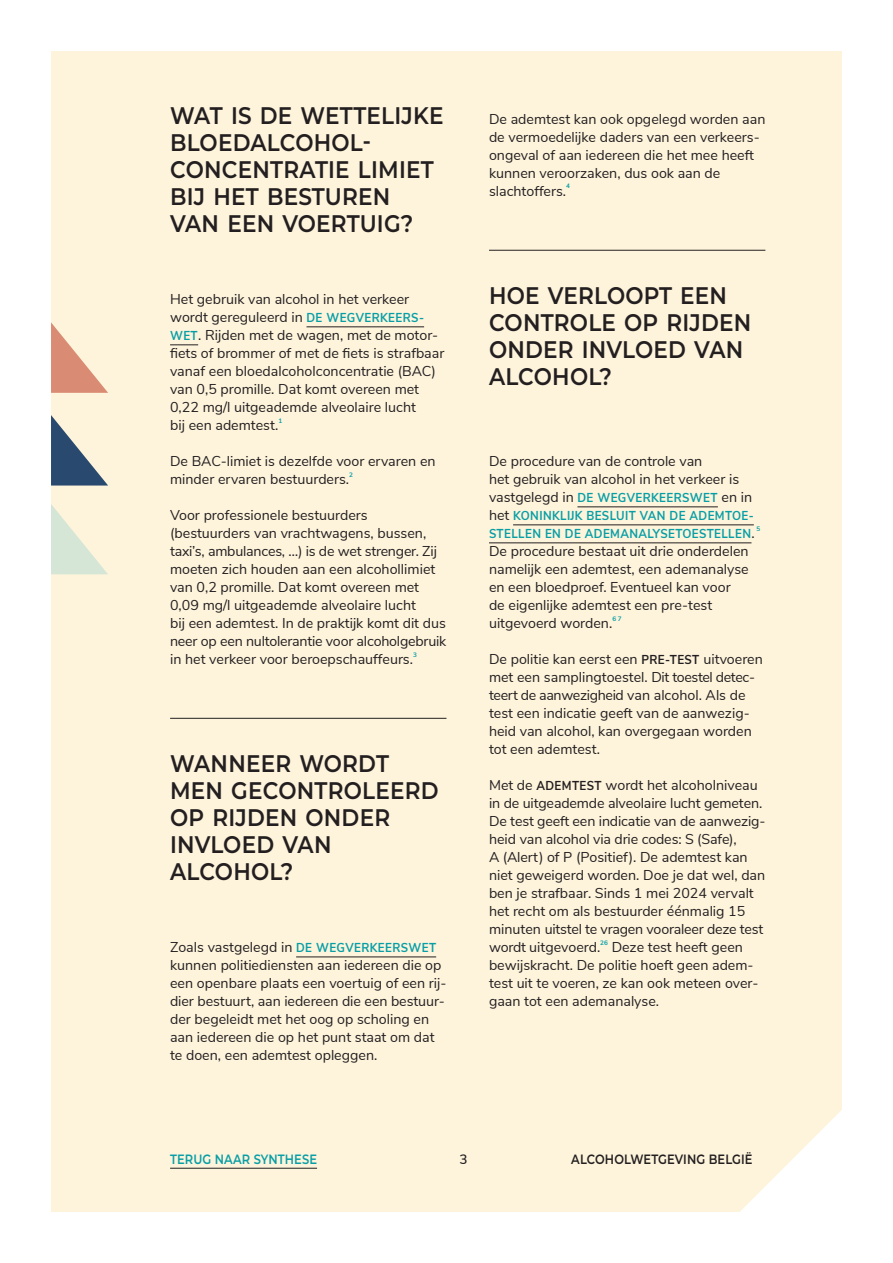
<style>
.page{position:relative;width:893px;height:1263px;background:#fff}
.page>*{position:absolute;margin:0;border:0;box-sizing:border-box;transform-origin:0 0}
._04_titel_items{font:600 24px/27px "Montserrat";letter-spacing:.01em;color:#231f20;scale:.9 1}
._05_tekst{font:14.25px/18px "Nunito Sans";color:#231f20}
._05_tekst_opsomming{font:14.25px/18px "Nunito Sans";color:#231f20}
.t1{font:600 13.5px "Montserrat";letter-spacing:.01em;color:#231f20;scale:.85 1}
.t2{font:600 13.5px "Montserrat";letter-spacing:.01em;color:#089ea6;scale:.85 1}
.t3{font:600 13.5px "Nunito Sans";color:#231f20}
._05_tekst-2{font:700 12.9px/18px "Nunito Sans";letter-spacing:.035em;color:#089ea6;scale:.9 1}
._05_tekst-3{font:700 6.45px "Nunito Sans";color:#089ea6}
._05_tekst_opsomming-2{font:700 6.45px "Nunito Sans";color:#089ea6}
.s1{font-weight:700;font-size:12.9px;color:#089ea6}
.s2{font-weight:400;font-size:14.25px;color:#231f20}
.s3{font-weight:700;font-size:12.9px}
</style>
<div class="page">
<div style="left:51px;top:51px;width:791px;height:1161px;background:#fef4dc"></div>
<svg style="left:51px;top:415px;width:57px;height:70px;background:#949fa5"></svg>
<svg style="left:51px;top:504px;width:57px;height:70px;background:#eaecd8"></svg>
<svg style="left:51px;top:322px;width:57px;height:71px;background:#ebc0a7"></svg>
<hr style="left:170px;top:1168px;width:147px;height:1px;background:#231f20">
<hr style="left:306px;top:326px;width:118px;height:1px;background:#231f20">
<svg style="left:170px;top:344px;width:28px;height:1px"></svg>
<hr style="left:170px;top:718px;width:276px;height:1px;background:#231f20">
<hr style="left:296px;top:956px;width:140px;height:1px;background:#231f20">
<hr style="left:489px;top:250px;width:276px;height:1px;background:#231f20">
<hr style="left:577px;top:506px;width:141px;height:1px;background:#231f20">
<hr style="left:513px;top:524px;width:241px;height:1px;background:#231f20">
<hr style="left:489px;top:542px;width:262px;height:1px;background:#231f20">
<p class="_04_titel_items" style="left:170px;top:101px;width:305px">WAT IS DE WETTELIJKE<br>BLOEDALCOHOL-<br>CONCENTRATIE LIMIET<br>BIJ HET BESTUREN<br>VAN EEN VOERTUIG?</p>
<p class="_05_tekst" style="left:170px;top:289px;width:276px">Het gebruik van alcohol in het verkeer wordt gereguleerd in <span class="s1">DE WEGVERKEERS-WET</span>. Rijden met de wagen, met de motor&shy;fiets of brommer of met de fiets is strafbaar vanaf een bloedalcoholconcentratie (BAC) van 0,5 promille. Dat komt overeen met 0,22 mg/l uitgeademde alveolaire lucht<br>bij een ademtest.</p>
<p class="_05_tekst-3" style="left:278px;top:416px;width:5px">1</p>
<p class="_05_tekst" style="left:170px;top:451px;width:267px">De BAC-limiet is dezelfde voor ervaren en minder ervaren bestuurders.</p>
<p class="_05_tekst-3" style="left:349px;top:470px;width:5px">2</p>
<p class="_05_tekst" style="left:170px;top:505px;width:278px">Voor professionele bestuurders (bestuurders van vrachtwagens, bussen, taxi’s, ambulances, …) is de wet strenger. Zij moeten zich houden aan een alcohollimiet van 0,2 promille. Dat komt overeen met 0,09 mg/l uitgeademde alveolaire lucht<br>bij een ademtest. In de praktijk komt dit dus neer op een nultolerantie voor alcoholgebruik in het verkeer voor beroepschauffeurs.</p>
<p class="_05_tekst-3" style="left:413px;top:650px;width:5px">3</p>
<p class="_04_titel_items" style="left:170px;top:749px;width:300px">WANNEER WORDT<br>MEN GECONTROLEERD<br>OP RIJDEN ONDER<br>INVLOED VAN<br>ALCOHOL?</p>
<p class="_05_tekst" style="left:170px;top:937px;width:278px">Zoals vastgelegd in <span class="s1">DE WEGVERKEERSWET </span>kunnen politiediensten aan iedereen die op een openbare plaats een voertuig of een rij&shy;dier bestuurt, aan iedereen die een bestuur&shy;der begeleidt met het oog op scholing en aan iedereen die op het punt staat om dat te doen, een ademtest opleggen.</p>
<p class="_05_tekst" style="left:489px;top:109px;width:278px">De ademtest kan ook opgelegd worden aan de vermoedelijke daders van een verkeers&shy;ongeval of aan iedereen die het mee heeft kunnen veroorzaken, dus ook aan de slachtoffers.</p>
<p class="_05_tekst-3" style="left:566px;top:182px;width:5px">4</p>
<p class="_04_titel_items" style="left:489px;top:281px;width:293px">HOE VERLOOPT EEN<br>CONTROLE OP RIJDEN<br>ONDER INVLOED VAN<br>ALCOHOL?</p>
<p class="_05_tekst" style="left:489px;top:451px;width:265px">De procedure van de controle van<br>het gebruik van alcohol in het verkeer is vastgelegd in <span class="s1">DE WEGVERKEERSWET</span> en in</p>
<p class="_05_tekst-2" style="left:489px;top:506px;width:297px"><span class="s2">het</span> KONINKLIJK BESLUIT VAN DE ADEMTOE-<br>STELLEN EN DE ADEMANALYSETOESTELLEN<span class="s2">.</span></p>
<p class="_05_tekst-3" style="left:756px;top:524px;width:5px">5</p>
<p class="_05_tekst" style="left:489px;top:541px;width:261px">De procedure bestaat uit drie onderdelen namelijk een ademtest, een ademanalyse en een bloedproef. Eventueel kan voor de eigenlijke ademtest een pre-test uitgevoerd worden.</p>
<p class="_05_tekst-3" style="left:612px;top:614px;width:11px">6 7</p>
<p class="_05_tekst_opsomming" style="left:489px;top:649px;width:275px">De politie kan eerst een <span class="s3">PRE-TEST</span> uitvoeren met een samplingtoestel. Dit toestel detec&shy;teert de aanwezigheid van alcohol. Als de test een indicatie geeft van de aanwezig&shy;heid van alcohol, kan overgegaan worden tot een ademtest.</p>
<p class="_05_tekst_opsomming" style="left:489px;top:775px;width:278px">Met de <span class="s3">ADEMTEST</span> wordt het alcoholniveau in de uitgeademde alveolaire lucht gemeten.<br>De test geeft een indicatie van de aanwezig&shy;heid van alcohol via drie codes: S (Safe),<br>A (Alert) of P (Positief). De ademtest kan niet geweigerd worden. Doe je dat wel, dan ben je strafbaar. Sinds 1 mei 2024 vervalt het recht om als bestuurder éénmalig 15 minuten uitstel te vragen vooraleer deze test wordt uitgevoerd.</p>
<p class="_05_tekst_opsomming-2" style="left:600px;top:938px;width:9px">26</p>
<p class="_05_tekst_opsomming" style="left:489px;top:937px;width:271px;text-indent:123px">Deze test heeft geen bewijskracht. De politie hoeft geen adem&shy;test uit te voeren, ze kan ook meteen over&shy;gaan tot een ademanalyse.</p>
<p class="t2" style="left:170px;top:1149px;width:174px">TERUG NAAR SYNTHESE</p>
<p class="t3" style="left:459px;top:1149px;width:10px">3</p>
<p class="t1" style="left:571px;top:1149px;width:215px">ALCOHOLWETGEVING BELGIË</p>
</div>
